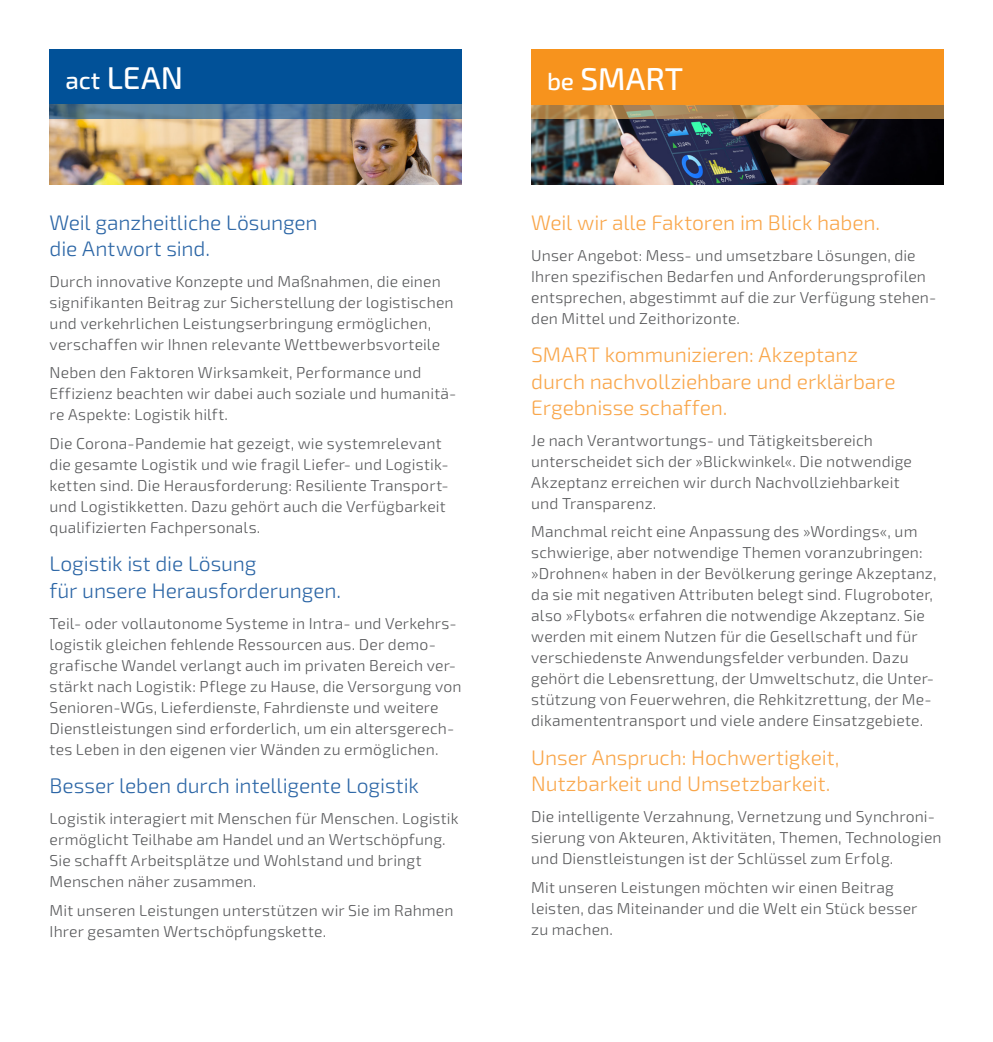
<style>
.page{position:relative;width:993px;height:1042px;background:#fff}
.page>*{position:absolute;margin:0;border:0;box-sizing:border-box;transform-origin:0 0}
.t1{font:500 31.5px "Exo 2";color:#fff}
.LNC_H_Orange{font:300 21px/26.2px "Exo 2";letter-spacing:-.005em;color:#f9a64a}
.LNC_H_Blau{font:300 21px/26.2px "Exo 2";letter-spacing:-.005em;color:#2c66a6}
.LNC_FT{font:300 15.75px/21px "Exo 2";letter-spacing:.01em;color:#57585a}
.s1{font-size:24.5px}
</style>
<div class="page">
<img style="left:531px;top:118px;width:412px;height:66px">
<svg style="left:531px;top:105px;width:412px;height:13px;background:#b08b59"></svg>
<div style="left:50px;top:50px;width:411px;height:55px;background:#015198"></div>
<img style="left:50px;top:118px;width:411px;height:66px">
<svg style="left:50px;top:104px;width:411px;height:14px;background:#507592"></svg>
<div style="left:531px;top:50px;width:412px;height:55px;background:#f7931d"></div>
<p class="t1" style="left:65px;top:59px;width:119px"><span class="s1">act</span> LEAN</p>
<p class="t1" style="left:547px;top:60px;width:138px"><span class="s1">be</span> SMART</p>
<p class="LNC_H_Blau" style="left:50px;top:210px;width:269px">Weil ganzheitliche Lösungen die Antwort sind.</p>
<p class="LNC_FT" style="left:50px;top:271px;width:405px">Durch innovative Konzepte und Maßnahmen, die einen signifikanten Beitrag zur Sicherstellung der logistischen und verkehrlichen Leistungserbringung ermöglichen, verschaffen wir Ihnen relevante Wettbewerbsvorteile</p>
<p class="LNC_FT" style="left:50px;top:363px;width:408px">Neben den Faktoren Wirksamkeit, Performance und<br>Effizienz beachten wir dabei auch soziale und humanitä&shy;re Aspekte: Logistik hilft.</p>
<p class="LNC_FT" style="left:50px;top:433px;width:400px">Die Corona-Pandemie hat gezeigt, wie systemrelevant die gesamte Logistik und wie fragil Liefer- und Logistik&shy;ketten sind. Die Herausforderung: Resiliente Transport&shy;und Logistikketten. Dazu gehört auch die Verfügbarkeit qualifizierten Fachpersonals.</p>
<p class="LNC_H_Blau" style="left:50px;top:551px;width:293px">Logistik ist die Lösung<br>für unsere Herausforderungen.</p>
<p class="LNC_FT" style="left:50px;top:613px;width:413px">Teil- oder vollautonome Systeme in Intra- und Verkehrs&shy;logistik gleichen fehlende Ressourcen aus. Der demo&shy;grafische Wandel verlangt auch im privaten Bereich ver&shy;stärkt nach Logistik: Pflege zu Hause, die Versorgung von Senioren-WGs, Lieferdienste, Fahrdienste und weitere Dienstleistungen sind erforderlich, um ein altersgerech&shy;tes Leben in den eigenen vier Wänden zu ermöglichen.</p>
<p class="LNC_H_Blau" style="left:50px;top:773px;width:371px">Besser leben durch intelligente Logistik</p>
<p class="LNC_FT" style="left:50px;top:808px;width:410px">Logistik interagiert mit Menschen für Menschen. Logistik ermöglicht Teilhabe am Handel und an Wertschöpfung.<br>Sie schafft Arbeitsplätze und Wohlstand und bringt Menschen näher zusammen.</p>
<p class="LNC_FT" style="left:50px;top:900px;width:405px">Mit unseren Leistungen unterstützen wir Sie im Rahmen<br>Ihrer gesamten Wertschöpfungskette.</p>
<p class="LNC_H_Orange" style="left:531px;top:210px;width:350px">Weil wir alle Faktoren im Blick haben.</p>
<p class="LNC_FT" style="left:531px;top:245px;width:406px">Unser Angebot: Mess- und umsetzbare Lösungen, die Ihren spezifischen Bedarfen und Anforderungsprofilen entsprechen, abgestimmt auf die zur Verfügung stehen&shy;den Mittel und Zeithorizonte.</p>
<p class="LNC_H_Orange" style="left:531px;top:342px;width:366px">SMART kommunizieren: Akzeptanz durch nachvollziehbare und erklärbare<br>Ergebnisse schaffen.</p>
<p class="LNC_FT" style="left:531px;top:430px;width:382px">Je nach Verantwortungs- und Tätigkeitsbereich unterscheidet sich der »Blickwinkel«. Die notwendige Akzeptanz erreichen wir durch Nachvollziehbarkeit und Transparenz.</p>
<p class="LNC_FT" style="left:531px;top:521px;width:407px">Manchmal reicht eine Anpassung des »Wordings«, um schwierige, aber notwendige Themen voranzubringen: »Drohnen« haben in der Bevölkerung geringe Akzeptanz, da sie mit negativen Attributen belegt sind. Flugroboter, also »Flybots« erfahren die notwendige Akzeptanz. Sie werden mit einem Nutzen für die Gesellschaft und für verschiedenste Anwendungsfelder verbunden. Dazu gehört die Lebensrettung, der Umweltschutz, die Unter&shy;stützung von Feuerwehren, die Rehkitzrettung, der Me&shy;dikamententransport und viele andere Einsatzgebiete.</p>
<p class="LNC_H_Orange" style="left:531px;top:745px;width:309px">Unser Anspruch: Hochwertigkeit,<br>Nutzbarkeit und Umsetzbarkeit.</p>
<p class="LNC_FT" style="left:531px;top:806px;width:412px">Die intelligente Verzahnung, Vernetzung und Synchroni&shy;sierung von Akteuren, Aktivitäten, Themen, Technologien und Dienstleistungen ist der Schlüssel zum Erfolg.</p>
<p class="LNC_FT" style="left:531px;top:877px;width:387px">Mit unseren Leistungen möchten wir einen Beitrag leisten, das Miteinander und die Welt ein Stück besser zu machen.</p>
</div>
